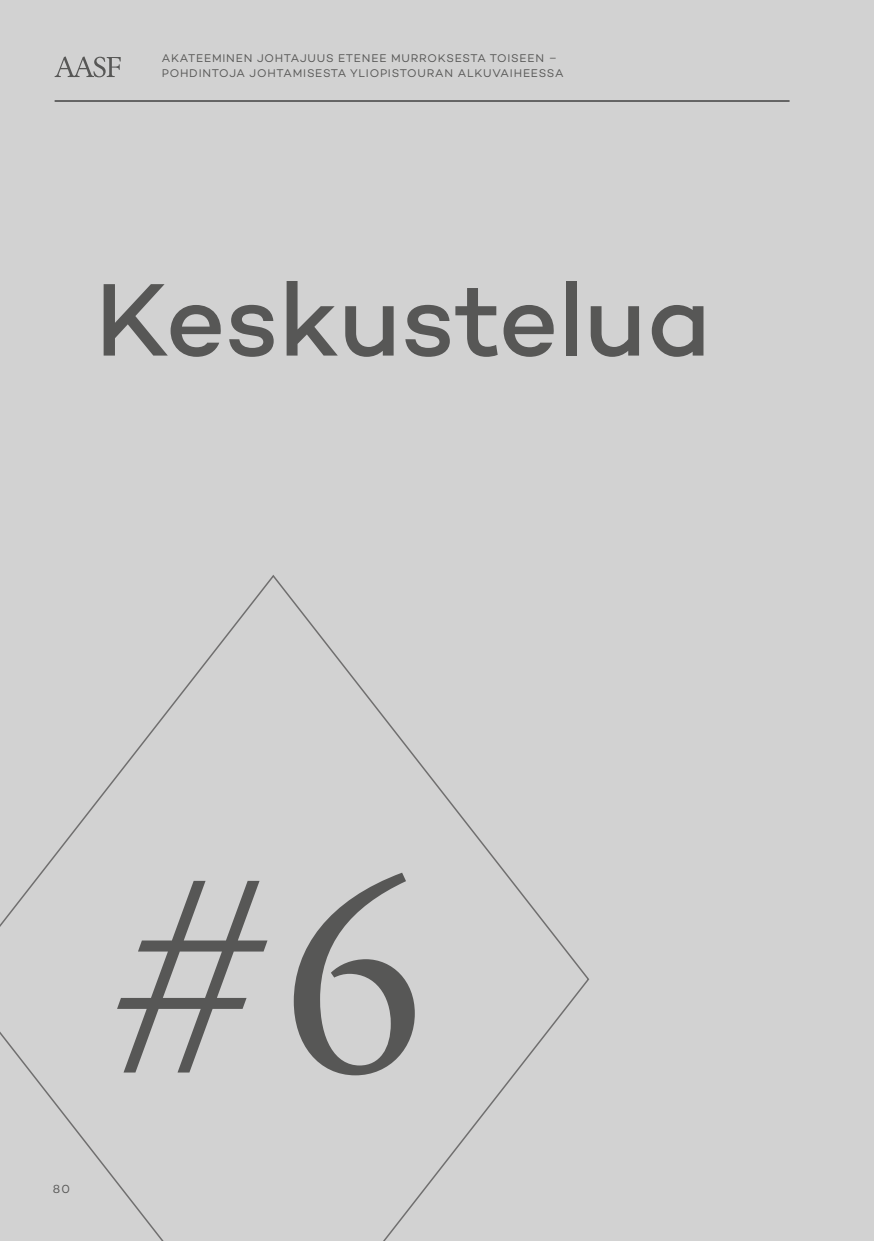
<style>
.page{position:relative;width:874px;height:1241px;background:#fff}
.page>*{position:absolute;margin:0;border:0;box-sizing:border-box;transform-origin:0 0}
.t1{font:282.45px "Chassi S";color:#575756}
.t2{font:500 105px "Campton";color:#575756}
.t3{font:11.9px "Campton";color:#575756}
.t4{font:11.38px/15.8px "Campton";letter-spacing:.07em;color:#575756}
</style>
<div class="page">
<div style="left:0;top:0;width:873px;height:1240px;background:#d2d2d2"></div>
<hr style="left:55px;top:100px;width:734px;height:2px;background:#575756">
<svg style="left:55px;top:56px;width:66px;height:21px"></svg>
<svg style="left:0;top:575px;width:590px;height:665px"></svg>
<p class="t4" style="left:162px;top:50px;width:403px">AKATEEMINEN JOHTAJUUS ETENEE MURROKSESTA TOISEEN –<br>POHDINTOJA JOHTAMISESTA YLIOPISTOURAN ALKUVAIHEESSA</p>
<h2 class="t2" style="left:95px;top:253px;width:617px">Keskustelua</h2>
<p class="t3" style="left:53px;top:1181px;width:19px">80</p>
<h1 class="t1" style="left:106px;top:806px;width:321px">#6</h1>
</div>
